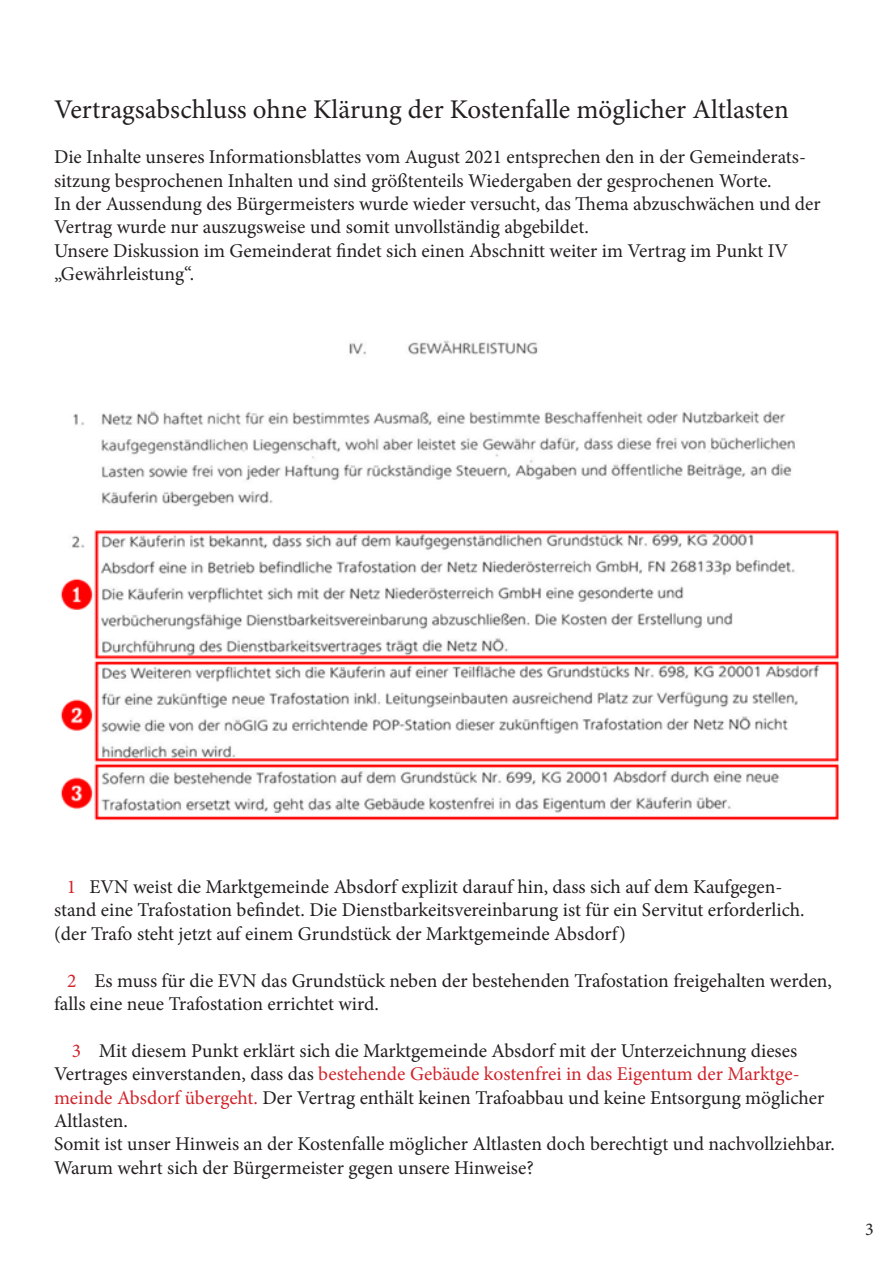
<style>
.page{position:relative;width:893px;height:1263px;background:#fff}
.page>*{position:absolute;margin:0;border:0;box-sizing:border-box;transform-origin:0 0}
.t1{font:27px "Minion Pro";color:#231f20}
.t2{font:19.5px/23.4px "Minion Pro";color:#231f20}
.t3{font:18px "Minion Pro";color:#231f20}
.s1{color:#d1232a}
</style>
<div class="page">
<img style="left:60px;top:340px;width:779px;height:481px">
<p class="t1" style="left:54px;top:91px;width:736px">Vertragsabschluss ohne Klärung der Kostenfalle möglicher Altlasten</p>
<p class="t2" style="left:54px;top:145px;width:753px">Die Inhalte unseres Informationsblattes vom August 2021 entsprechen den in der Gemeinderats&shy;sitzung besprochenen Inhalten und sind größtenteils Wiedergaben der gesprochenen Worte.</p>
<p class="t2" style="left:54px;top:192px;width:768px">In der Aussendung des Bürgermeisters wurde wieder versucht, das Thema abzuschwächen und der<br>Vertrag wurde nur auszugsweise und somit unvollständig abgebildet.</p>
<p class="t2" style="left:54px;top:239px;width:736px">Unsere Diskussion im Gemeinderat findet sich einen Abschnitt weiter im Vertrag im Punkt IV „Gewährleistung“.</p>
<p class="t2" style="left:54px;top:875px;width:752px;text-indent:13px"><span class="s1">1</span> EVN weist die Marktgemeinde Absdorf explizit darauf hin, dass sich auf dem Kaufgegen&shy;stand eine Trafostation befindet. Die Dienstbarkeitsvereinbarung ist für ein Servitut erforderlich. (der Trafo steht jetzt auf einem Grundstück der Marktgemeinde Absdorf)</p>
<p class="t2" style="left:54px;top:969px;width:780px;text-indent:13px"><span class="s1">2</span> Es muss für die EVN das Grundstück neben der bestehenden Trafostation freigehalten werden, falls eine neue Trafostation errichtet wird.</p>
<p class="t2" style="left:72px;top:1039px;width:727px"><span class="s1">3</span> Mit diesem Punkt erklärt sich die Marktgemeinde Absdorf mit der Unterzeichnung dieses</p>
<p class="t2" style="left:54px;top:1062px;width:772px">Vertrages einverstanden, dass das <span class="s1">bestehende Gebäude kostenfrei in das Eigentum der Marktge&shy;meinde Absdorf übergeht.</span> Der Vertrag enthält keinen Trafoabbau und keine Entsorgung möglicher<br>Altlasten.</p>
<p class="t2" style="left:54px;top:1132px;width:782px">Somit ist unser Hinweis an der Kostenfalle möglicher Altlasten doch berechtigt und nachvollziehbar.</p>
<p class="t2" style="left:54px;top:1156px;width:481px">Warum wehrt sich der Bürgermeister gegen unsere Hinweise?</p>
<p class="t3" style="left:865px;top:1217px;width:10px">3</p>
</div>
